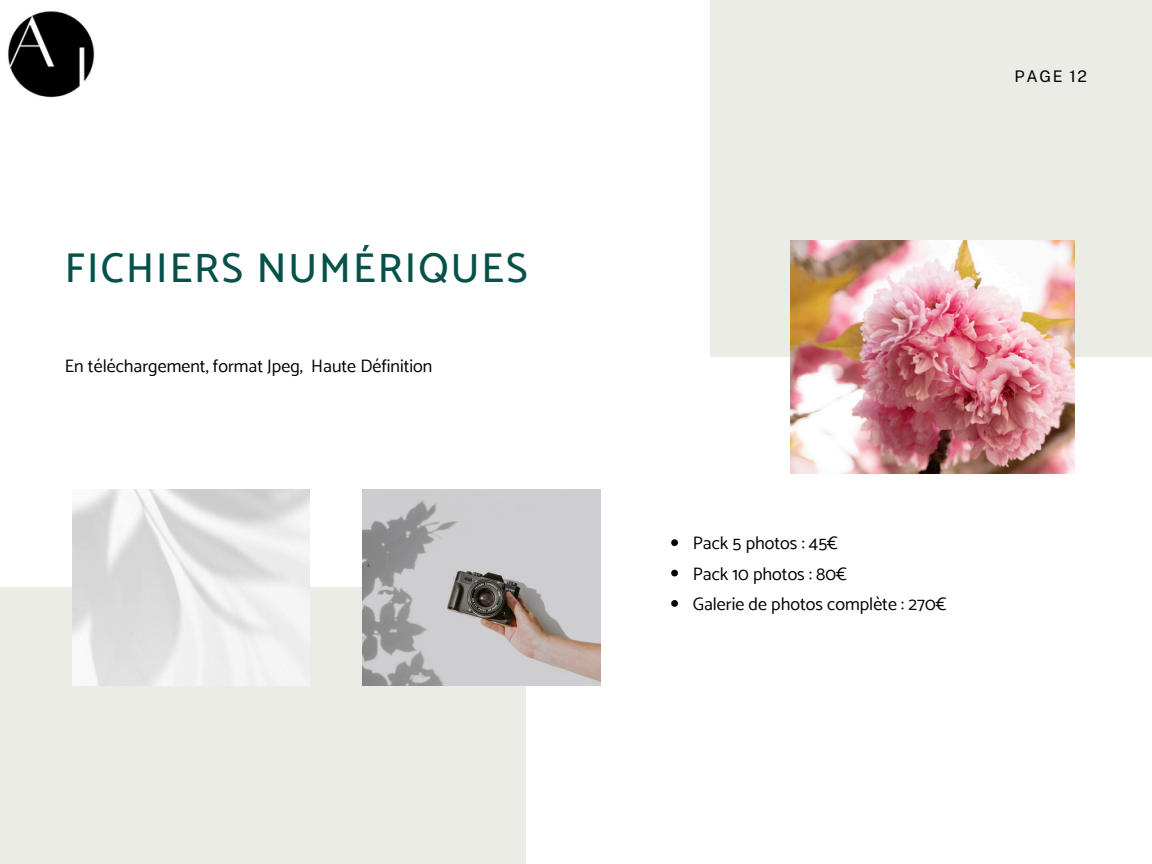
<style>
.page{position:relative;width:1152px;height:864px;background:#fff}
.page>*{position:absolute;margin:0;border:0;box-sizing:border-box;transform-origin:0 0}
.t1{font:500 41.55px "Catamaran";letter-spacing:.05em;color:#06524b}
.t2{font:18px "Catamaran";color:#000}
.t3{font:16.05px "Public Sans";letter-spacing:.1em;color:#000}
</style>
<div class="page">
<div style="left:0;top:588px;width:526px;height:276px;background:#ecece7"></div>
<img style="left:72px;top:490px;width:237px;height:196px">
<img style="left:363px;top:490px;width:237px;height:196px">
<div style="left:711px;top:0;width:441px;height:357px;background:#ecece7"></div>
<img style="left:791px;top:240px;width:283px;height:233px">
<svg style="left:671px;top:539px;width:7px;height:7px"></svg>
<svg style="left:671px;top:570px;width:7px;height:6px"></svg>
<svg style="left:671px;top:600px;width:7px;height:7px"></svg>
<img style="left:8px;top:11px;width:87px;height:87px">
<p class="t1" style="left:65px;top:243px;width:464px">FICHIERS NUMÉRIQUES</p>
<p class="t2" style="left:65px;top:355px;width:369px">En téléchargement, format Jpeg, Haute Définition</p>
<p class="t3" style="left:1015px;top:66px;width:74px">PAGE 12</p>
<h1 class="t2" style="left:693px;top:533px;width:147px">Pack 5 photos : 45€</h1>
<h2 class="t2" style="left:693px;top:563px;width:156px">Pack 10 photos : 80€</h2>
<p class="t2" style="left:693px;top:593px;width:255px">Galerie de photos complète : 270€</p>
</div>
